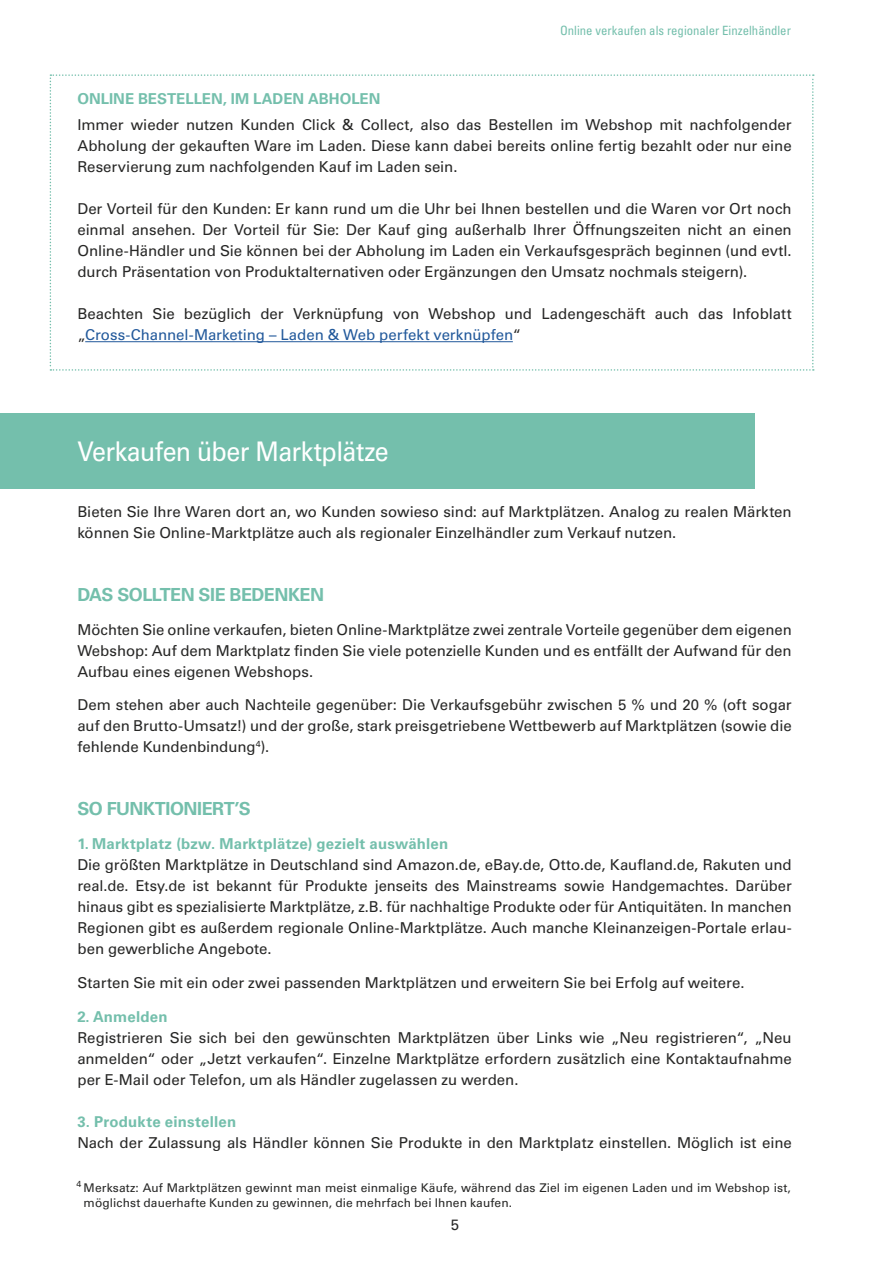
<style>
.page{position:relative;width:893px;height:1263px;background:#fff}
.page>*{position:absolute;margin:0;border:0;box-sizing:border-box;transform-origin:0 0}
.t1{font:27px "Univers LT Std";letter-spacing:-.025em;color:#fff;scale:.93 1}
.t2{font:700 18px "Univers LT Std";letter-spacing:-.03em;color:#74bfac}
.t3{font:15px/21px "Univers LT Std";color:#272726;text-align:justify}
.t4{font:700 15px "Univers LT Std";letter-spacing:.01em;color:#74bfac}
.t5{font:condensed 12.75px "Univers LT Std";color:#74bfac}
.t6{font:12px/14.4px "Univers LT Std";letter-spacing:.005em;color:#272726}
.s1{color:#22599b}
</style>
<div class="page">
<svg style="left:50px;top:74px;width:764px;height:297px"></svg>
<div style="left:0;top:413px;width:754px;height:75px;background:#74bfac"></div>
<p class="t5" style="left:560px;top:23px;width:232px">Online verkaufen als regionaler Einzelhändler</p>
<p class="t4" style="left:77px;top:90px;width:305px">ONLINE BESTELLEN, IM LADEN ABHOLEN</p>
<p class="t3" style="left:77px;top:114px;width:716px">Immer wieder nutzen Kunden Click &amp; Collect, also das Bestellen im Webshop mit nachfolgender Abholung der gekauften Ware im Laden. Diese kann dabei bereits online fertig bezahlt oder nur eine Reservierung zum nachfolgenden Kauf im Laden sein.</p>
<p class="t3" style="left:77px;top:198px;width:716px">Der Vorteil für den Kunden: Er kann rund um die Uhr bei Ihnen bestellen und die Waren vor Ort noch einmal ansehen. Der Vorteil für Sie: Der Kauf ging außerhalb Ihrer Öffnungszeiten nicht an einen Online-Händler und Sie können bei der Abholung im Laden ein Verkaufsgespräch beginnen (und evtl. durch Präsentation von Produktalternativen oder Ergänzungen den Umsatz nochmals steigern).</p>
<p class="t3" style="left:77px;top:303px;width:716px">Beachten Sie bezüglich der Verknüpfung von Webshop und Ladengeschäft auch das Infoblatt „<span class="s1">Cross-Channel-Marketing – Laden &amp; Web perfekt verknüpfen</span>“</p>
<p class="t1" style="left:77px;top:435px;width:336px">Verkaufen über Marktplätze</p>
<p class="t3" style="left:77px;top:501px;width:716px">Bieten Sie Ihre Waren dort an, wo Kunden sowieso sind: auf Marktplätzen. Analog zu realen Märkten können Sie Online-Marktplätze auch als regionaler Einzelhändler zum Verkauf nutzen.</p>
<p class="t2" style="left:77px;top:584px;width:248px">DAS SOLLTEN SIE BEDENKEN</p>
<p class="t3" style="left:77px;top:619px;width:716px">Möchten Sie online verkaufen, bieten Online-Marktplätze zwei zentrale Vorteile gegenüber dem eigenen Webshop: Auf dem Marktplatz finden Sie viele potenzielle Kunden und es entfällt der Aufwand für den Aufbau eines eigenen Webshops.</p>
<p class="t3" style="left:77px;top:694px;width:716px">Dem stehen aber auch Nachteile gegenüber: Die Verkaufsgebühr zwischen 5 % und 20 % (oft sogar auf den Brutto-Umsatz!) und der große, stark preisgetriebene Wettbewerb auf Marktplätzen (sowie die fehlende Kundenbindung<sup>4</sup>).</p>
<p class="t2" style="left:77px;top:798px;width:175px">SO FUNKTIONIERT’S</p>
<p class="t4" style="left:77px;top:835px;width:372px">1. Marktplatz (bzw. Marktplätze) gezielt auswählen</p>
<p class="t3" style="left:77px;top:854px;width:716px">Die größten Marktplätze in Deutschland sind Amazon.de, eBay.de, Otto.de, Kaufland.de, Rakuten und real.de. Etsy.de ist bekannt für Produkte jenseits des Mainstreams sowie Handgemachtes. Darüber hinaus gibt es spezialisierte Marktplätze, z.B. für nachhaltige Produkte oder für Antiquitäten. In manchen Regionen gibt es außerdem regionale Online-Marktplätze. Auch manche Kleinanzeigen-Portale erlau&shy;ben gewerbliche Angebote.</p>
<p class="t3" style="left:77px;top:972px;width:669px">Starten Sie mit ein oder zwei passenden Marktplätzen und erweitern Sie bei Erfolg auf weitere.</p>
<p class="t4" style="left:77px;top:1007px;width:92px">2. Anmelden</p>
<p class="t3" style="left:77px;top:1027px;width:716px">Registrieren Sie sich bei den gewünschten Marktplätzen über Links wie „Neu registrieren“, „Neu anmelden“ oder „Jetzt verkaufen“. Einzelne Marktplätze erfordern zusätzlich eine Kontaktaufnahme per E-Mail oder Telefon, um als Händler zugelassen zu werden.</p>
<p class="t4" style="left:77px;top:1113px;width:160px">3. Produkte einstellen</p>
<p class="t3" style="left:77px;top:1132px;width:716px">Nach der Zulassung als Händler können Sie Produkte in den Marktplatz einstellen. Möglich ist eine</p>
<p class="t6" style="left:84px;top:1181px;width:709px;text-indent:-7px"><sup>4</sup> Merksatz: Auf Marktplätzen gewinnt man meist einmalige Käufe, während das Ziel im eigenen Laden und im Webshop ist, möglichst dauerhafte Kunden zu gewinnen, die mehrfach bei Ihnen kaufen.</p>
<p class="t3" style="left:451px;top:1214px;width:10px">5</p>
</div>
